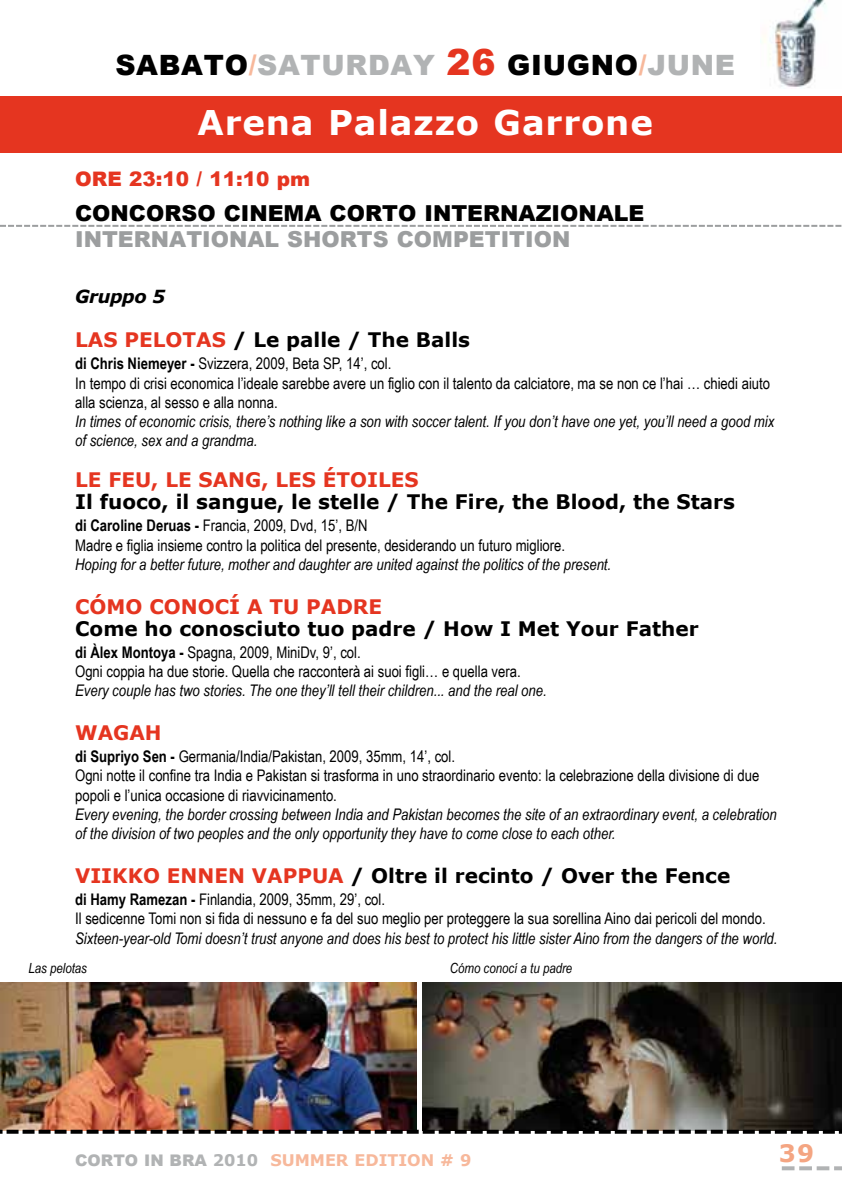
<style>
.page{position:relative;width:842px;height:1191px;background:#fff}
.page>*{position:absolute;margin:0;border:0;box-sizing:border-box;transform-origin:0 0}
.t1{font:700 34px "Verdana";letter-spacing:.025em;color:#fff}
.t2{font:900 28px "Arial";letter-spacing:.025em;color:#000}
.t3{font:900 28px "Arial";color:#b1b3b4}
.t4{font:700 24px "Verdana";color:#f4a582}
.t5{font:900 22px "Arial";color:#000}
.t6{font:900 22px "Arial";color:#9c9e9f}
.t7{font:700 20px "Verdana";color:#000}
.t8{font:700 20px "Verdana";color:#e53520}
.t9{font:900 20px "Arial";color:#e53520}
.t10{font:italic 700 18px "Verdana";letter-spacing:-.025em;color:#000}
.t11{font:16px/19.2px "Arial Narrow";color:#000}
.t12{font:italic 16px/19.2px "Arial Narrow";color:#000}
.t13{font:700 16px "Verdana";color:#f7b89b}
.t14{font:italic 14px "Arial Narrow";color:#000}
.s1{color:#f7b89b}
.s2{font-size:36px;color:#e53520}
.s3{color:#b1b3b4}
.s4{color:#e53520}
.s5{font-weight:700}
.s6{font-family:"Arial";font-weight:900;color:#b1b3b4}
</style>
<div class="page">
<img style="left:0;top:982px;width:417px;height:147px">
<img style="left:422px;top:982px;width:420px;height:147px">
<div style="left:0;top:96px;width:842px;height:57px;background:#e53520"></div>
<svg style="left:782px;top:1166px;width:60px;height:4px"></svg>
<img style="left:760px;top:0;width:66px;height:88px">
<svg style="left:0;top:1129px;width:842px;height:4px;background:#3d3533"></svg>
<svg style="left:0;top:225px;width:842px;height:2px"></svg>
<h2 class="t2" style="left:115px;top:44px;width:44px">SABATO</h2>
<h2 class="t3" style="left:249px;top:44px;width:53px"><span class="s1">/</span>SATURDAY</h2>
<h2 class="t2" style="left:446px;top:44px;width:290px"><span class="s2">26</span> GIUGNO<span class="s1">/</span><span class="s3">JUNE</span></h2>
<h1 class="t1" style="left:197px;top:101px;width:457px">Arena Palazzo Garrone</h1>
<p class="t9" style="left:75px;top:165px;width:236px">ORE 23:10 / 11:10 PM</p>
<h3 class="t5" style="left:75px;top:197px;width:19px">CONCOR</h3>
<h3 class="t5" style="left:181px;top:197px;width:464px">SO CINEMA CORTO I NTERNAZIONALE</h3>
<h3 class="t6" style="left:75px;top:223px;width:497px">I NTERNATIONAL SHORTS COMPETITION</h3>
<p class="t10" style="left:75px;top:285px;width:92px">Gruppo 5</p>
<p class="t7" style="left:75px;top:327px;width:396px"><span class="s4">LAS PELOTAS</span> / Le palle / The Balls</p>
<p class="t11" style="left:75px;top:353px;width:696px"><span class="s5">di Chris Niemeyer -</span> Svizzera, 2009, Beta SP, 14’, col.<br>In tempo di crisi economica l’ideale sarebbe avere un figlio con il talento da calciatore, ma se non ce l’hai … chiedi aiuto alla scienza, al sesso e alla nonna.</p>
<p class="t12" style="left:75px;top:411px;width:701px">In times of economic crisis, there’s nothing like a son with soccer talent. If you don’t have one yet, you’ll need a good mix of science, sex and a grandma.</p>
<p class="t8" style="left:75px;top:467px;width:345px">LE FEU, LE SANG, LES ÉTOILES</p>
<p class="t7" style="left:75px;top:489px;width:661px">Il fuoco, il sangue, le stelle / The Fire, the Blood, the Stars</p>
<p class="t11" style="left:75px;top:515px;width:492px"><span class="s5">di Caroline Deruas -</span> Francia, 2009, Dvd, 15’, B/N<br>Madre e figlia insieme contro la politica del presente, desiderando un futuro migliore.</p>
<p class="t12" style="left:75px;top:554px;width:538px">Hoping for a better future, mother and daughter are united against the politics of the present.</p>
<p class="t8" style="left:75px;top:594px;width:309px">CÓMO CONOCÍ A TU PADRE</p>
<p class="t7" style="left:75px;top:616px;width:625px">Come ho conosciuto tuo padre / How I Met Your Father</p>
<p class="t11" style="left:75px;top:642px;width:447px"><span class="s5">di Àlex Montoya -</span> Spagna, 2009, MiniDv, 9’, col.<br>Ogni coppia ha due storie. Quella che racconterà ai suoi figli… e quella vera.</p>
<p class="t12" style="left:75px;top:680px;width:473px">Every couple has two stories. The one they’ll tell their children... and the real one.</p>
<p class="t8" style="left:75px;top:720px;width:84px">WAGAH</p>
<p class="t11" style="left:75px;top:746px;width:686px"><span class="s5">di Supriyo Sen -</span> Germania/India/Pakistan, 2009, 35mm, 14’, col.<br>Ogni notte il confine tra India e Pakistan si trasforma in uno straordinario evento: la celebrazione della divisione di due popoli e l’unica occasione di riavvicinamento.</p>
<p class="t12" style="left:75px;top:804px;width:703px">Every evening, the border crossing between India and Pakistan becomes the site of an extraordinary event, a celebration of the division of two peoples and the only opportunity they have to come close to each other.</p>
<p class="t7" style="left:75px;top:863px;width:657px"><span class="s4">VIIKKO ENNEN VAPPUA</span> / Oltre il recinto / Over the Fence</p>
<p class="t11" style="left:75px;top:889px;width:692px"><span class="s5">di Hamy Ramezan -</span> Finlandia, 2009, 35mm, 29’, col.<br>Il sedicenne Tomi non si fida di nessuno e fa del suo meglio per proteggere la sua sorellina Aino dai pericoli del mondo.</p>
<p class="t12" style="left:75px;top:928px;width:704px">Sixteen-year-old Tomi doesn’t trust anyone and does his best to protect his little sister Aino from the dangers of the world.</p>
<p class="t14" style="left:28px;top:958px;width:60px">Las pelotas</p>
<p class="t14" style="left:450px;top:958px;width:124px">Cómo conocí a tu padre</p>
<p class="t13" style="left:75px;top:1150px;width:398px"><span class="s6">CORTO IN BRA</span> <span class="s3">2010</span> SUMMER EDITION # 9</p>
<h3 class="t4" style="left:779px;top:1138px;width:37px">39</h3>
</div>
